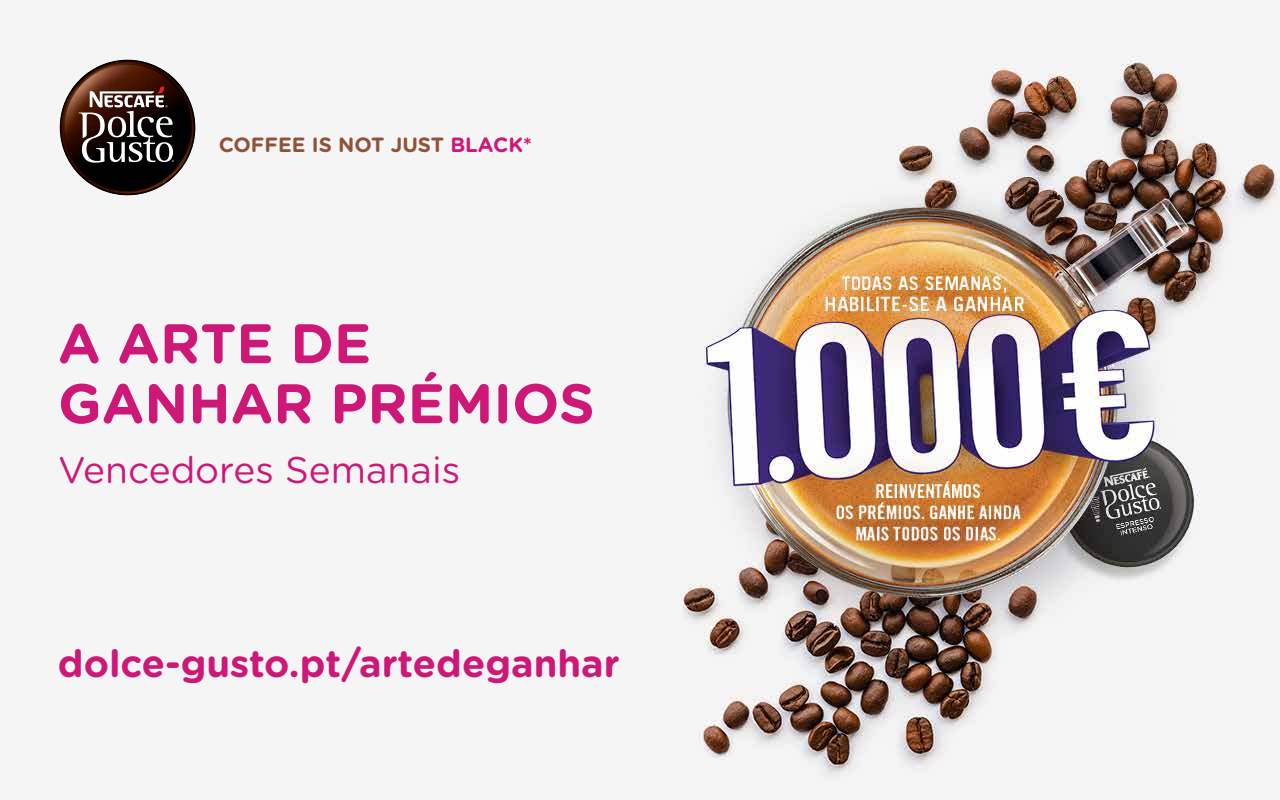
<style>
.page{position:relative;width:1280px;height:800px;background:#fff}
.page>*{position:absolute;margin:0;border:0;box-sizing:border-box;transform-origin:0 0}
.t1{font:700 55.7px/60px "Gotham Rounded";color:#ce1877}
.t2{font:700 38.2px "Gotham Rounded";color:#ce1877}
.t3{font:37.1px "Gotham Rounded";color:#ce1877}
.t4{font:700 20.6px "Gotham Rounded";color:#8f5339}
.s1{color:#ce1877}
</style>
<div class="page">
<img style="left:59px;top:56px;width:1221px;height:728px">
<img style="left:182px;top:61px;width:1px;height:26px">
<img style="left:62px;top:182px;width:25px;height:1px">
<img style="left:73px;top:60px;width:109px;height:27px">
<img style="left:179px;top:87px;width:16px;height:95px">
<img style="left:60px;top:87px;width:11px;height:95px">
<img style="left:87px;top:182px;width:81px;height:13px">
<img style="left:179px;top:89px;width:13px;height:78px">
<img style="left:94px;top:182px;width:68px;height:10px">
<img style="left:96px;top:182px;width:62px;height:9px">
<img style="left:179px;top:91px;width:11px;height:73px">
<img style="left:152px;top:163px;width:27px;height:19px">
<img style="left:71px;top:163px;width:81px;height:19px">
<img style="left:64px;top:64px;width:99px;height:2px">
<svg style="left:64px;top:66px;width:115px;height:97px"></svg>
<p class="t4" style="left:219px;top:130px;width:315px">COFFEE IS NOT JUST <span class="s1">BLACK*</span></p>
<h1 class="t1" style="left:58px;top:311px;width:538px">A ARTE DE<br>GANHAR PRÉMIOS</h1>
<p class="t3" style="left:58px;top:444px;width:404px">Vencedores Semanais</p>
<p class="t2" style="left:58px;top:635px;width:563px">dolce-gusto.pt/artedeganhar</p>
</div>
